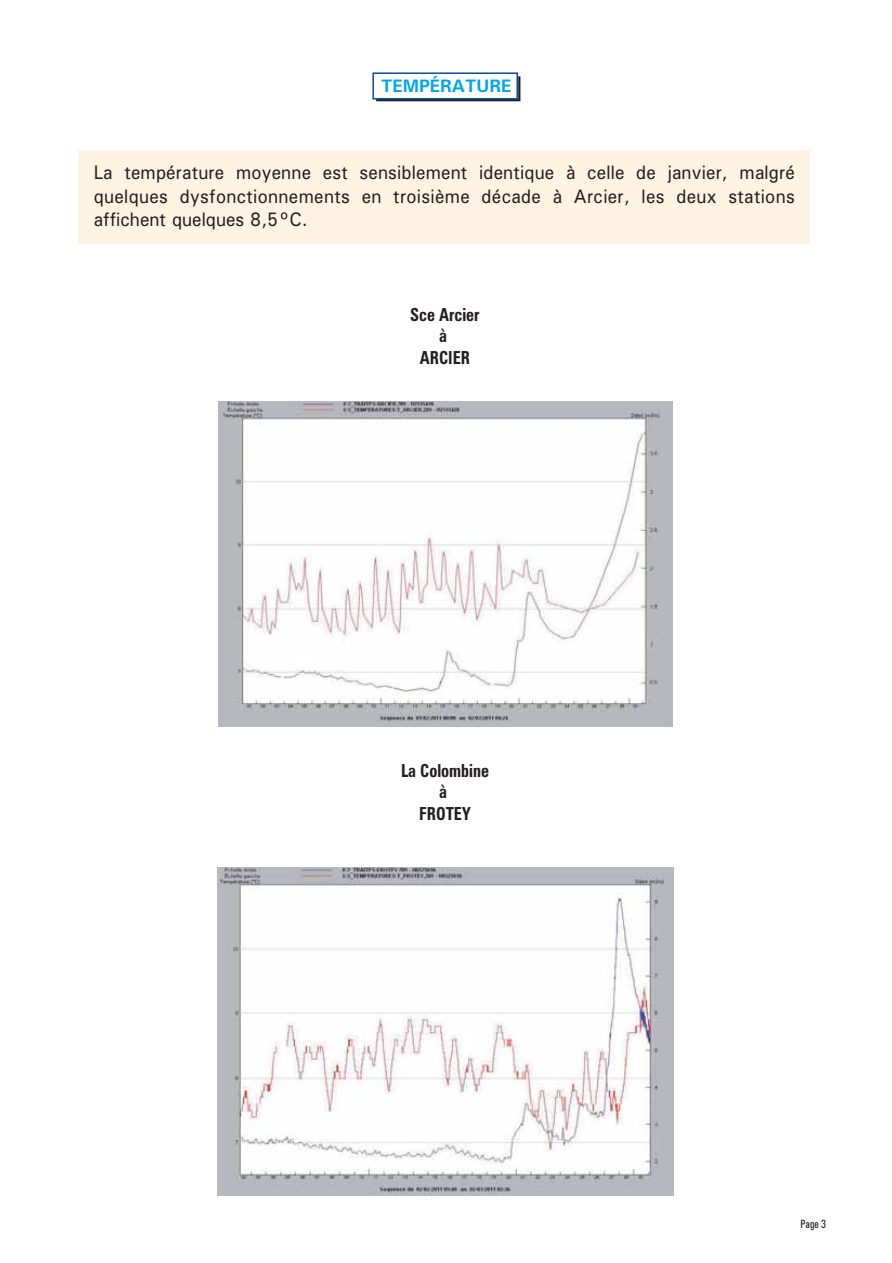
<style>
.page{position:relative;width:892px;height:1263px;background:#fff}
.page>*{position:absolute;margin:0;border:0;box-sizing:border-box;transform-origin:0 0}
.t1{font:19.5px/23.4px "Univers";letter-spacing:.015em;color:#231f20;text-align:justify;scale:.9 1}
.t2{font:700 condensed 18px/21.6px "Zurich BT";color:#231f20;text-align:center;scale:.9 1}
.t3{font:700 18px "Univers";color:#00a5e4}
.t4{font:12px "Univers Condensed";color:#231f20;scale:.9 1}
</style>
<div class="page">
<img style="left:219px;top:401px;width:454px;height:326px">
<img style="left:218px;top:867px;width:456px;height:328px">
<div style="left:79px;top:150px;width:731px;height:94px;background:#fff4e3"></div>
<svg style="left:374px;top:76px;width:147px;height:26px"></svg>
<div style="left:372px;top:72px;width:146px;height:27px;border:2px solid #034ea2"></div>
<p class="t3" style="left:381px;top:79px;width:132px">TEMPÉRATURE</p>
<p class="t1" style="left:94px;top:163px;width:781px">La température moyenne est sensiblement identique à celle de janvier, malgré quelques dysfonctionnements en troisième décade à Arcier, les deux stations affichent quelques 8,5°C.</p>
<p class="t2" style="left:410px;top:304px;width:79px">Sce Arcier à<br>ARCIER</p>
<p class="t2" style="left:401px;top:760px;width:99px">La Colombine à<br>FROTEY</p>
<p class="t4" style="left:801px;top:1220px;width:30px">Page 3</p>
</div>
